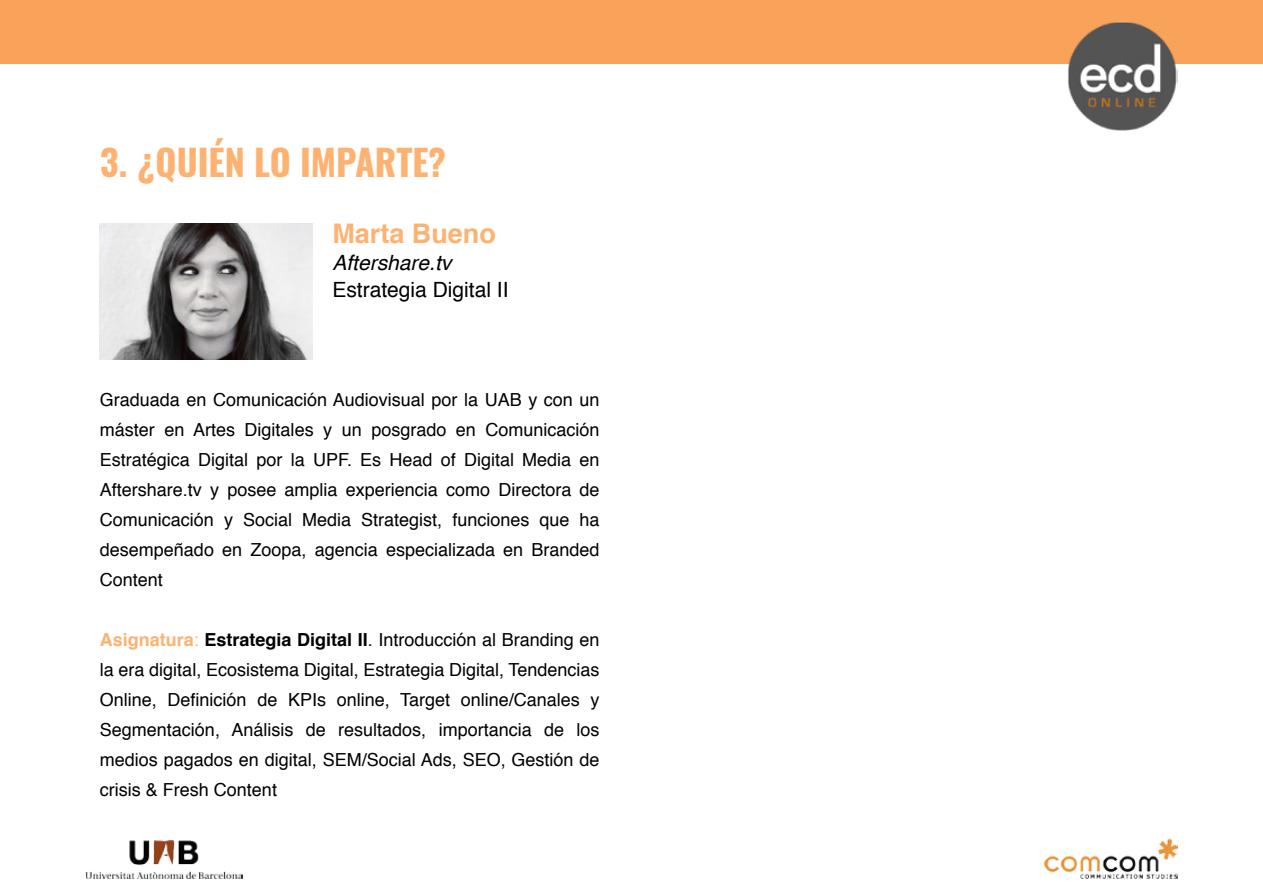
<style>
.page{position:relative;width:1263px;height:893px;background:#fff}
.page>*{position:absolute;margin:0;border:0;box-sizing:border-box;transform-origin:0 0}
.t1{font:700 36px "Oswald";color:#feb271}
.t2{font:700 27px "Helvetica";color:#feb271}
.t3{font:21px "Helvetica";color:#000}
.t4{font:italic 21px "Helvetica";color:#000}
.t5{font:18px/30px "Helvetica";color:#000;text-align:justify}
.s1{font-weight:700;color:#feb271}
.s2{color:#feb271}
.s3{font-weight:700}
</style>
<div class="page">
<div style="left:0;top:0;width:1263px;height:64px;background:#f9a25a"></div>
<img style="left:1068px;top:21px;width:110px;height:110px">
<img style="left:85px;top:841px;width:157px;height:37px">
<img style="left:1045px;top:838px;width:133px;height:40px">
<img style="left:100px;top:223px;width:213px;height:136px">
<h1 class="t1" style="left:100px;top:138px;width:348px">3. ¿QUIÉN LO IMPARTE?</h1>
<h2 class="t2" style="left:332px;top:212px;width:165px">Marta Bueno</h2>
<p class="t4" style="left:332px;top:246px;width:121px">Aftershare.tv</p>
<p class="t3" style="left:332px;top:274px;width:178px">Estrategia Digital II</p>
<p class="t5" style="left:100px;top:385px;width:501px">Graduada en Comunicación Audiovisual por la UAB y con un máster en Artes Digitales y un posgrado en Comunicación Estratégica Digital por la UPF. Es Head of Digital Media en Aftershare.tv y posee amplia experiencia como Directora de Comunicación y Social Media Strategist, funciones que ha desempeñado en Zoopa, agencia especializada en Branded Content</p>
<p class="t5" style="left:100px;top:625px;width:501px"><span class="s1">Asignatura</span><span class="s2">:</span> <span class="s3">Estrategia Digital II</span>. Introducción al Branding en la era digital, Ecosistema Digital, Estrategia Digital, Tendencias Online, Definición de KPIs online, Target online/Canales y Segmentación, Análisis de resultados, importancia de los medios pagados en digital, SEM/Social Ads, SEO, Gestión de crisis &amp; Fresh Content</p>
</div>
